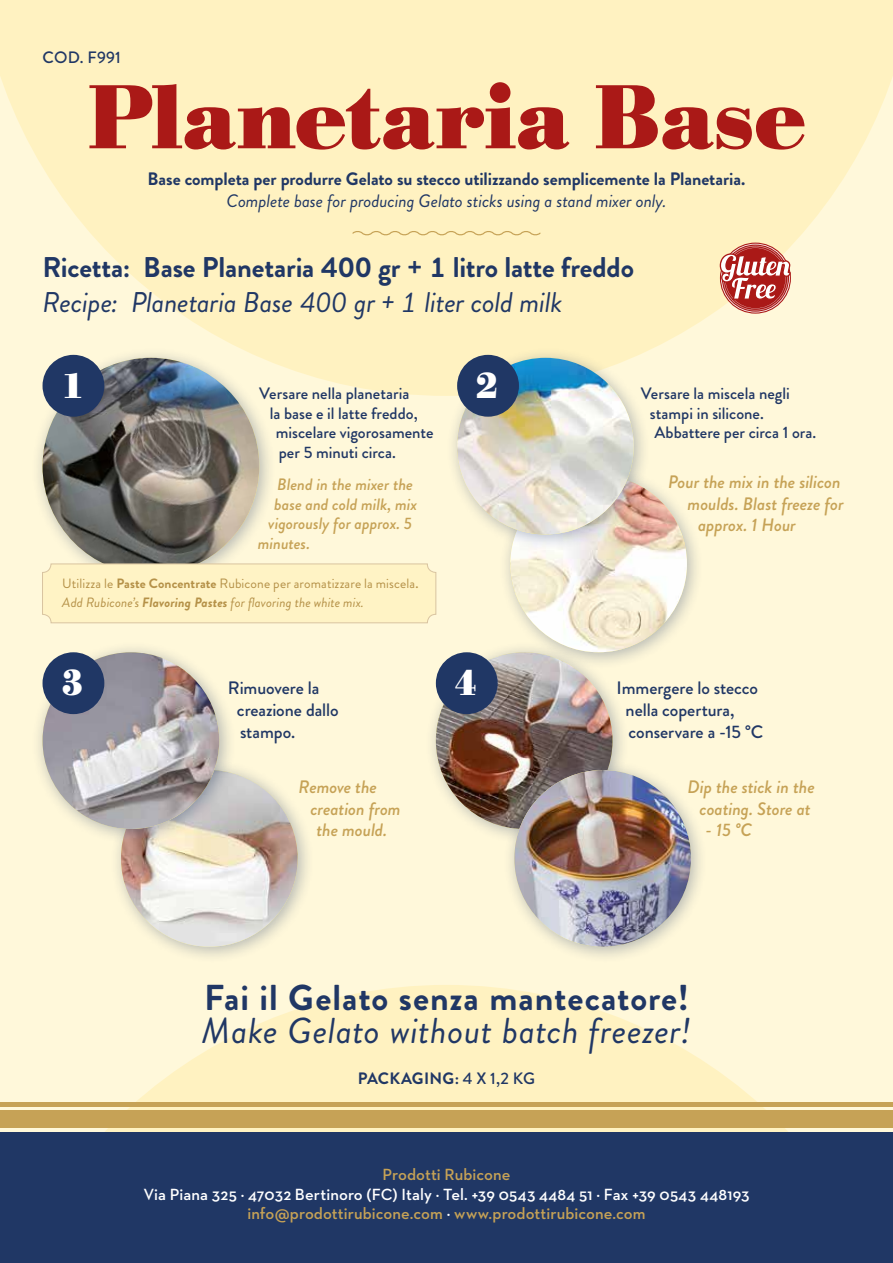
<style>
.page{position:relative;width:893px;height:1263px;background:#fff8da}
.page>*{position:absolute;margin:0;border:0;box-sizing:border-box;transform-origin:0 0}
.t1{font:700 94.5px "Bodoni URW";letter-spacing:-.005em;color:#aa1917}
.t2{font:700 37.8px "Bodoni URW";color:#fff}
.t3{font:italic 36px "Brandon Grotesque";letter-spacing:.015em;color:#203765}
.t4{font:700 36px "Brandon Grotesque";letter-spacing:.025em;color:#203765}
.t5{font:700 28.5px "Brandon Grotesque";letter-spacing:-.005em;color:#203765}
.t6{font:italic 28.5px "Brandon Grotesque";letter-spacing:-.01em;color:#203765}
.t7{font:italic 500 18px/21.6px "Brandon Grotesque";letter-spacing:-.005em;color:#c6a256;text-align:center}
.t8{font:500 18px/21.6px "Brandon Grotesque";letter-spacing:-.005em;color:#203765}
.t9{font:700 18px "Brandon Grotesque";letter-spacing:-.005em;color:#203765}
.t10{font:italic 18px "Brandon Grotesque";letter-spacing:-.005em;color:#203765}
.t11{font:500 16.5px/19.8px "Brandon Grotesque";color:#203765}
.t12{font:600 16.5px/19.5px "Neutraface 2 Text";letter-spacing:.005em;color:#fff;text-align:center}
.t13{font:italic 500 16.5px "Brandon Grotesque";color:#c6a256}
.t14{font:700 16.5px "Brandon Grotesque";letter-spacing:.01em;color:#203765}
.t15{font:600 16.5px "Neutraface 2 Text";color:#c6a256}
.t16{font:13.5px/18.9px "Brandon Grotesque";letter-spacing:.01em;color:#b59148}
.s1{font-weight:700}
.s2{font-weight:500}
.s3{font-style:italic}
.s4{font-weight:700;font-style:italic}
.s5{color:#c6a256}
</style>
<div class="page">
<svg style="left:0;top:0;width:893px;height:396px;fill:#fff2c1"></svg>
<svg style="left:0;top:985px;width:893px;height:147px"></svg>
<hr style="left:0;top:1102px;width:893px;height:4px;background:#c6a256">
<div style="left:0;top:1111px;width:893px;height:17px;background:#c6a256"></div>
<div style="left:0;top:1132px;width:893px;height:131px;background:#203765"></div>
<svg style="left:720px;top:244px;width:71px;height:68px;background:#ce7b73"></svg>
<div style="left:425px;top:641px;width:205px;height:205px;background:#203765;opacity:.33"></div>
<img style="left:436px;top:652px;width:176px;height:177px;border-radius:88px">
<div style="left:503px;top:759px;width:205px;height:205px;background:#203765;opacity:.33"></div>
<img style="left:514px;top:770px;width:177px;height:177px;border-radius:88px">
<div style="left:110px;top:759px;width:205px;height:205px;background:#203765;opacity:.33"></div>
<img style="left:121px;top:770px;width:177px;height:177px;border-radius:87px">
<div style="left:32px;top:641px;width:204px;height:205px;background:#203765;opacity:.33"></div>
<img style="left:43px;top:652px;width:176px;height:177px;border-radius:88px">
<div style="left:499px;top:465px;width:205px;height:204px;background:#203765;opacity:.33"></div>
<img style="left:510px;top:476px;width:177px;height:176px;border-radius:88px">
<div style="left:446px;top:347px;width:205px;height:205px;background:#203765;opacity:.33"></div>
<img style="left:457px;top:358px;width:177px;height:176px;border-radius:88px">
<div style="left:31px;top:346px;width:245px;height:246px;background:#203765;opacity:.33"></div>
<img style="left:43px;top:358px;width:216px;height:216px;border-radius:108px">
<div style="left:43px;top:564px;width:393px;height:59px;background:#fff3c5;border-radius:9px"></div>
<div style="left:42px;top:563px;width:394px;height:60px;border:1px solid #d9c4a0;border-radius:9px"></div>
<svg style="left:351px;top:229px;width:191px;height:8px;background:#f5e5af"></svg>
<div style="left:43px;top:355px;width:61px;height:62px;background:#203765;border-radius:50%"></div>
<div style="left:43px;top:652px;width:61px;height:62px;background:#203765;border-radius:50%"></div>
<div style="left:436px;top:652px;width:62px;height:62px;background:#203765;border-radius:50%"></div>
<div style="left:457px;top:355px;width:62px;height:62px;background:#203765;border-radius:50%"></div>
<p class="t11" style="left:43px;top:48px;width:80px">COD. F991</p>
<h1 class="t1" style="left:86px;top:62px;width:722px">Planetaria Base</h1>
<p class="t9" style="left:148px;top:166px;width:599px">Base completa per produrre Gelato su stecco utilizzando semplicemente la Planetaria.</p>
<p class="t10" style="left:227px;top:188px;width:441px">Complete base for producing Gelato sticks using a stand mixer only.</p>
<h3 class="t5" style="left:43px;top:248px;width:593px">Ricetta: Base Planetaria 400 gr + 1 litro latte freddo</h3>
<h3 class="t6" style="left:43px;top:282px;width:521px">Recipe: Planetaria Base 400 gr + 1 liter cold milk</h3>
<h2 class="t2" style="left:61px;top:363px;width:24px">1</h2>
<p class="t11" style="left:259px;top:383px;width:152px">Versare nella planetaria</p>
<p class="t11" style="left:270px;top:403px;width:149px">la base e il latte freddo,</p>
<p class="t11" style="left:276px;top:423px;width:159px">miscelare vigorosamente</p>
<p class="t11" style="left:279px;top:443px;width:119px">per 5 minuti circa.</p>
<p class="t13" style="left:277px;top:473px;width:137px">Blend in the mixer the</p>
<p class="t13" style="left:274px;top:492px;width:144px">base and cold milk, mix</p>
<p class="t13" style="left:268px;top:512px;width:145px">vigorously for approx. 5</p>
<p class="t13" style="left:258px;top:532px;width:54px">minutes.</p>
<p class="t16" style="left:62px;top:574px;width:358px">Utilizza le <span class="s1">Paste Concentrate</span> Rubicone per aromatizzare la miscela<span class="s2">.<br></span><span class="s3">Add Rubicone’s</span> <span class="s4">Flavoring Pastes</span> <span class="s3">for flavoring the white mix.</span></p>
<h2 class="t2" style="left:476px;top:363px;width:24px">2</h2>
<h2 class="t2" style="left:61px;top:661px;width:24px">3</h2>
<h2 class="t2" style="left:455px;top:661px;width:24px">4</h2>
<p class="t8" style="left:237px;top:678px;width:103px;text-indent:-9px">Rimuovere la creazione dallo stampo.</p>
<p class="t7" style="left:299px;top:776px;width:80px">Remove the</p>
<p class="t7" style="left:311px;top:798px;width:92px">creation from</p>
<p class="t7" style="left:317px;top:819px;width:72px">the mould.</p>
<p class="t11" style="left:650px;top:383px;width:168px;text-indent:-9px">Versare la miscela negli stampi in silicone.<br>Abbattere per circa 1 ora.</p>
<p class="t7" style="left:668px;top:471px;width:174px">Pour the mix in the silicon</p>
<p class="t7" style="left:688px;top:493px;width:158px">moulds. Blast freeze for</p>
<p class="t7" style="left:698px;top:515px;width:99px">approx. 1 Hour</p>
<p class="t8" style="left:626px;top:678px;width:139px;text-indent:-9px">Immergere lo stecco nella copertura, conservare a -15 °C</p>
<p class="t7" style="left:688px;top:776px;width:129px">Dip the stick in the coating. Store at</p>
<p class="t7" style="left:706px;top:819px;width:48px">- 15 °C</p>
<h3 class="t4" style="left:204px;top:973px;width:486px">Fai il Gelato senza mantecatore!</h3>
<h3 class="t3" style="left:202px;top:1006px;width:491px">Make Gelato without batch freezer!</h3>
<p class="t14" style="left:358px;top:1067px;width:179px">PACKAGING: <span class="s2">4 X 1,2 KG</span></p>
<p class="t15" style="left:382px;top:1164px;width:130px">Prodotti Rubicone</p>
<p class="t12" style="left:143px;top:1184px;width:608px">Via Piana 325 · 47032 Bertinoro (FC) Italy · Tel. +39 0543 4484 51 · Fax +39 0543 448193 <span class="s5">info@prodottirubicone.com</span> · <span class="s5">www.prodottirubicone.com</span></p>
</div>
